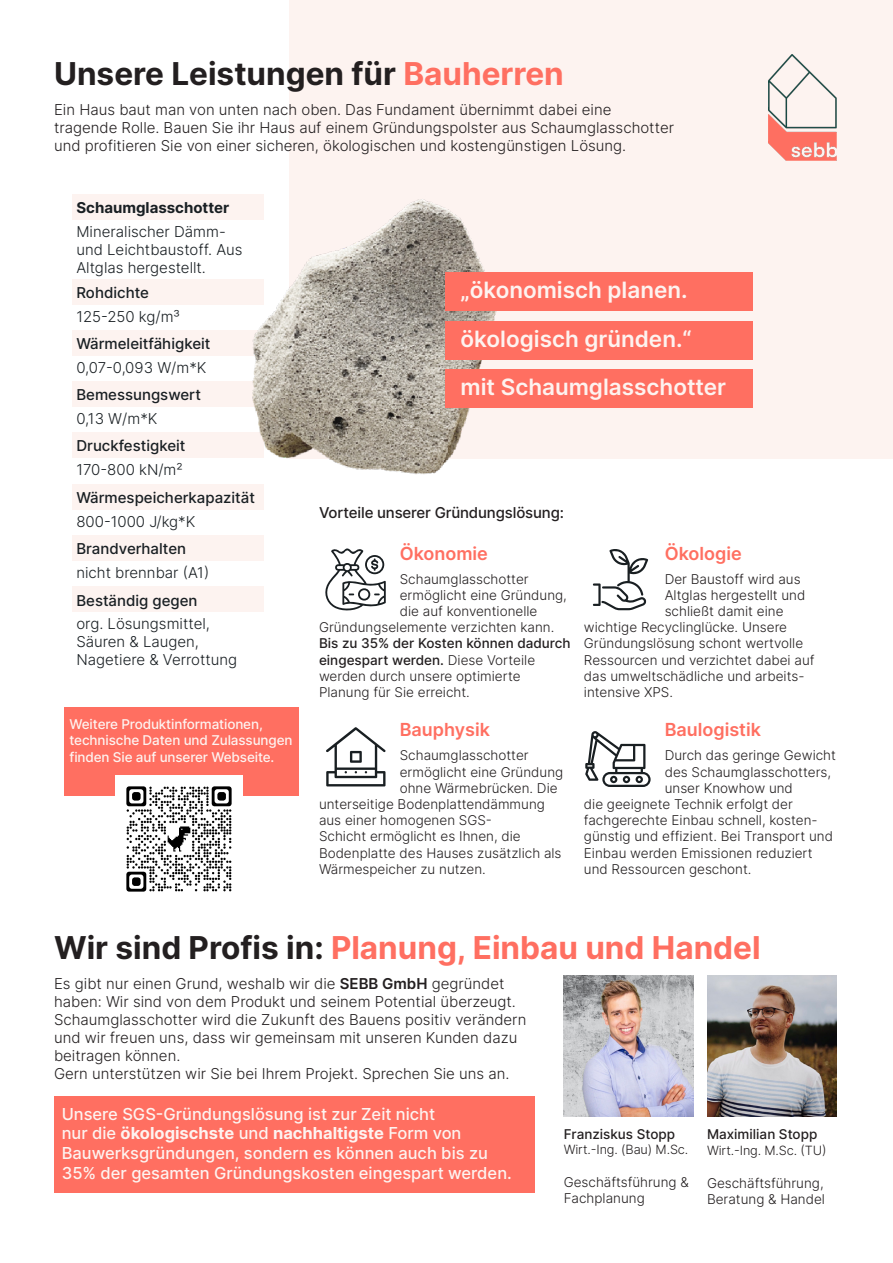
<style>
.page{position:relative;width:893px;height:1263px;background:#fff}
.page>*{position:absolute;margin:0;border:0;box-sizing:border-box;transform-origin:0 0}
.t1{font:700 31.5px "Inter";color:#ff6f61}
.t2{font:700 31.5px "Inter";color:#231f20}
.t3{font:600 22.5px "Inter";color:#fdf3f0}
.t4{font:600 18px "Inter";color:#ff6f61}
.t5{font:500 16.5px/19.8px "Inter";color:#fdf3f0}
.t6{font:300 15px/18px "Inter";color:#231f20}
.t7{font:300 15px/18px "Inter";color:#191f23}
.t8{font:500 15px "Inter";color:#191f23}
.t9{font:500 15px "Inter";letter-spacing:-.01em;color:#231f20}
.t10{font:700 15px "Inter";color:#191f23}
.t11{font:300 13.5px/16.2px "Inter";color:#231f20}
.t12{font:500 13.5px "Inter";color:#231f20}
.t13{font:500 13.5px/16.2px "Inter";letter-spacing:-.01em;color:#fdf3f0}
.t14{font:300 12.75px "Inter";letter-spacing:-.01em;color:#231f20}
.s1{color:#ff6f61}
.s2{font-weight:300}
.s3{color:#231f20}
.s4{font-weight:600}
.s5{font-weight:700}
</style>
<div class="page">
<div style="left:289px;top:0;width:604px;height:458px;background:#fdf3f0"></div>
<svg style="left:593px;top:549px;width:55px;height:61px"></svg>
<svg style="left:585px;top:731px;width:66px;height:56px"></svg>
<svg style="left:325px;top:548px;width:61px;height:63px"></svg>
<svg style="left:326px;top:727px;width:60px;height:59px"></svg>
<div style="left:72px;top:280px;width:191px;height:25px;background:#fdf3f0"></div>
<div style="left:72px;top:331px;width:191px;height:25px;background:#fdf3f0"></div>
<div style="left:72px;top:382px;width:191px;height:25px;background:#fdf3f0"></div>
<div style="left:72px;top:433px;width:191px;height:25px;background:#fdf3f0"></div>
<div style="left:72px;top:485px;width:191px;height:25px;background:#fdf3f0"></div>
<div style="left:72px;top:536px;width:191px;height:25px;background:#fdf3f0"></div>
<div style="left:72px;top:587px;width:191px;height:25px;background:#fdf3f0"></div>
<div style="left:72px;top:195px;width:191px;height:25px;background:#fdf3f0"></div>
<img style="left:240px;top:194px;width:263px;height:280px">
<div style="left:446px;top:321px;width:307px;height:38px;background:#ff6f61"></div>
<div style="left:446px;top:272px;width:307px;height:38px;background:#ff6f61"></div>
<div style="left:446px;top:369px;width:307px;height:38px;background:#ff6f61"></div>
<img style="left:707px;top:976px;width:130px;height:140px">
<img style="left:564px;top:976px;width:129px;height:140px">
<img style="left:768px;top:54px;width:68px;height:107px">
<div style="left:54px;top:1096px;width:481px;height:97px;background:#ff6f61"></div>
<div style="left:64px;top:707px;width:235px;height:89px;background:#ff6f61"></div>
<img style="left:115px;top:775px;width:128px;height:117px">
<p class="t2" style="left:54px;top:50px;width:511px">Unsere Leistungen für <span class="s1">Bauherren</span></p>
<p class="t6" style="left:54px;top:101px;width:621px">Ein Haus baut man von unten nach oben. Das Fundament übernimmt dabei eine tragende Rolle. Bauen Sie ihr Haus auf einem Gründungspolster aus Schaumglasschotter und profitieren Sie von einer sicheren, ökologischen und kostengünstigen Lösung.</p>
<p class="t10" style="left:76px;top:197px;width:154px">Schaumglasschotter</p>
<p class="t7" style="left:76px;top:222px;width:168px">Mineralischer Dämm&shy;und Leichtbaustoff. Aus<br>Altglas hergestellt.</p>
<p class="t8" style="left:76px;top:282px;width:74px">Rohdichte</p>
<p class="t7" style="left:76px;top:307px;width:105px">125-250 kg/m³</p>
<p class="t8" style="left:76px;top:333px;width:136px">Wärmeleitfähigkeit</p>
<p class="t7" style="left:76px;top:358px;width:132px">0,07-0,093 W/m*K</p>
<p class="t8" style="left:76px;top:384px;width:126px">Bemessungswert</p>
<p class="t7" style="left:76px;top:409px;width:83px">0,13 W/m*K</p>
<p class="t8" style="left:76px;top:435px;width:111px">Druckfestigkeit</p>
<p class="t7" style="left:76px;top:460px;width:108px">170-800 kN/m²</p>
<p class="t8" style="left:76px;top:487px;width:180px">Wärmespeicherkapazität</p>
<p class="t7" style="left:76px;top:512px;width:120px">800-1000 J/kg*K</p>
<p class="t8" style="left:76px;top:538px;width:111px">Brandverhalten</p>
<p class="t7" style="left:76px;top:563px;width:134px">nicht brennbar (A1)</p>
<p class="t8" style="left:76px;top:589px;width:123px">Beständig gegen</p>
<p class="t7" style="left:76px;top:614px;width:135px">org. Lösungsmittel,</p>
<p class="t7" style="left:76px;top:632px;width:124px">Säuren &amp; Laugen,</p>
<p class="t7" style="left:76px;top:650px;width:162px">Nagetiere &amp; Verrottung</p>
<p class="t13" style="left:69px;top:716px;width:225px">Weitere Produktinformationen, technische Daten und Zulassungen finden Sie auf unserer Webseite.</p>
<p class="t3" style="left:461px;top:274px;width:229px">„ökonomisch planen.</p>
<p class="t3" style="left:461px;top:323px;width:233px">ökologisch gründen.“</p>
<p class="t3" style="left:461px;top:370px;width:267px">mit Schaumglasschotter</p>
<p class="t9" style="left:319px;top:502px;width:246px">Vorteile unserer Gründungslösung:</p>
<p class="t4" style="left:400px;top:540px;width:90px">Ökonomie</p>
<p class="t4" style="left:665px;top:540px;width:78px">Ökologie</p>
<p class="t11" style="left:400px;top:570px;width:130px">Schaumglasschotter</p>
<p class="t11" style="left:400px;top:586px;width:169px">ermöglicht eine Gründung,</p>
<p class="t11" style="left:400px;top:603px;width:139px">die auf konventionelle</p>
<p class="t11" style="left:319px;top:619px;width:237px">Gründungselemente verzichten kann.</p>
<p class="t12" style="left:319px;top:633px;width:253px">Bis zu 35% der Kosten können dadurch</p>
<p class="t12" style="left:319px;top:650px;width:218px">eingespart werden. <span class="s2">Diese Vorteile</span></p>
<p class="t11" style="left:319px;top:667px;width:203px">werden durch unsere optimierte</p>
<p class="t11" style="left:319px;top:684px;width:152px">Planung für Sie erreicht.</p>
<p class="t11" style="left:665px;top:570px;width:137px">Der Baustoff wird aus</p>
<p class="t11" style="left:665px;top:586px;width:142px">Altglas hergestellt und</p>
<p class="t11" style="left:665px;top:603px;width:120px">schließt damit eine</p>
<p class="t11" style="left:584px;top:619px;width:205px">wichtige Recyclinglücke. Unsere</p>
<p class="t11" style="left:584px;top:635px;width:221px">Gründungslösung schont wertvolle</p>
<p class="t11" style="left:584px;top:651px;width:232px">Ressourcen und verzichtet dabei auf</p>
<p class="t11" style="left:584px;top:667px;width:222px">das umweltschädliche und arbeits-</p>
<p class="t11" style="left:584px;top:684px;width:91px">intensive XPS.</p>
<p class="t4" style="left:400px;top:717px;width:92px">Bauphysik</p>
<p class="t4" style="left:665px;top:717px;width:98px">Baulogistik</p>
<p class="t11" style="left:400px;top:747px;width:130px">Schaumglasschotter</p>
<p class="t11" style="left:400px;top:763px;width:165px">ermöglicht eine Gründung</p>
<p class="t11" style="left:400px;top:779px;width:159px">ohne Wärmebrücken. Die</p>
<p class="t11" style="left:319px;top:796px;width:227px">unterseitige Bodenplattendämmung</p>
<p class="t11" style="left:319px;top:812px;width:175px">aus einer homogenen SGS-</p>
<p class="t11" style="left:319px;top:828px;width:203px">Schicht ermöglicht es Ihnen, die</p>
<p class="t11" style="left:319px;top:844px;width:244px">Bodenplatte des Hauses zusätzlich als</p>
<p class="t11" style="left:319px;top:860px;width:168px">Wärmespeicher zu nutzen.</p>
<p class="t11" style="left:665px;top:747px;width:173px">Durch das geringe Gewicht</p>
<p class="t11" style="left:665px;top:763px;width:168px">des Schaumglasschotters,</p>
<p class="t11" style="left:665px;top:779px;width:130px">unser Knowhow und</p>
<p class="t11" style="left:584px;top:796px;width:210px">die geeignete Technik erfolgt der</p>
<p class="t11" style="left:584px;top:812px;width:235px">fachgerechte Einbau schnell, kosten-</p>
<p class="t11" style="left:584px;top:828px;width:251px">günstig und effizient. Bei Transport und</p>
<p class="t11" style="left:584px;top:844px;width:230px">Einbau werden Emissionen reduziert</p>
<p class="t11" style="left:584px;top:860px;width:169px">und Ressourcen geschont.</p>
<p class="t1" style="left:54px;top:924px;width:708px"><span class="s3">Wir sind Profis in:</span> Planung, Einbau und Handel</p>
<p class="t6" style="left:54px;top:974px;width:474px">Es gibt nur einen Grund, weshalb wir die <span class="s4">SEBB GmbH</span> gegründet haben: Wir sind von dem Produkt und seinem Potential überzeugt.<br>Schaumglasschotter wird die Zukunft des Bauens positiv verändern und wir freuen uns, dass wir gemeinsam mit unseren Kunden dazu beitragen können.</p>
<p class="t6" style="left:54px;top:1064px;width:457px">Gern unterstützen wir Sie bei Ihrem Projekt. Sprechen Sie uns an.</p>
<p class="t5" style="left:62px;top:1103px;width:452px">Unsere SGS-Gründungslösung ist zur Zeit nicht<br>nur die <span class="s5">ökologischste</span> und <span class="s5">nachhaltigste</span> Form von Bauwerksgründungen, sondern es können auch bis zu 35% der gesamten Gründungskosten eingespart werden.</p>
<p class="t12" style="left:564px;top:1124px;width:113px">Franziskus Stopp</p>
<p class="t14" style="left:564px;top:1140px;width:126px">Wirt.-Ing. (Bau) M.Sc.</p>
<p class="t11" style="left:564px;top:1173px;width:127px">Geschäftsführung &amp;<br>Fachplanung</p>
<p class="t12" style="left:707px;top:1124px;width:112px">Maximilian Stopp</p>
<p class="t14" style="left:707px;top:1141px;width:121px">Wirt.-Ing. M.Sc. (TU)</p>
<p class="t11" style="left:707px;top:1174px;width:119px">Geschäftsführung,<br>Beratung &amp; Handel</p>
</div>
